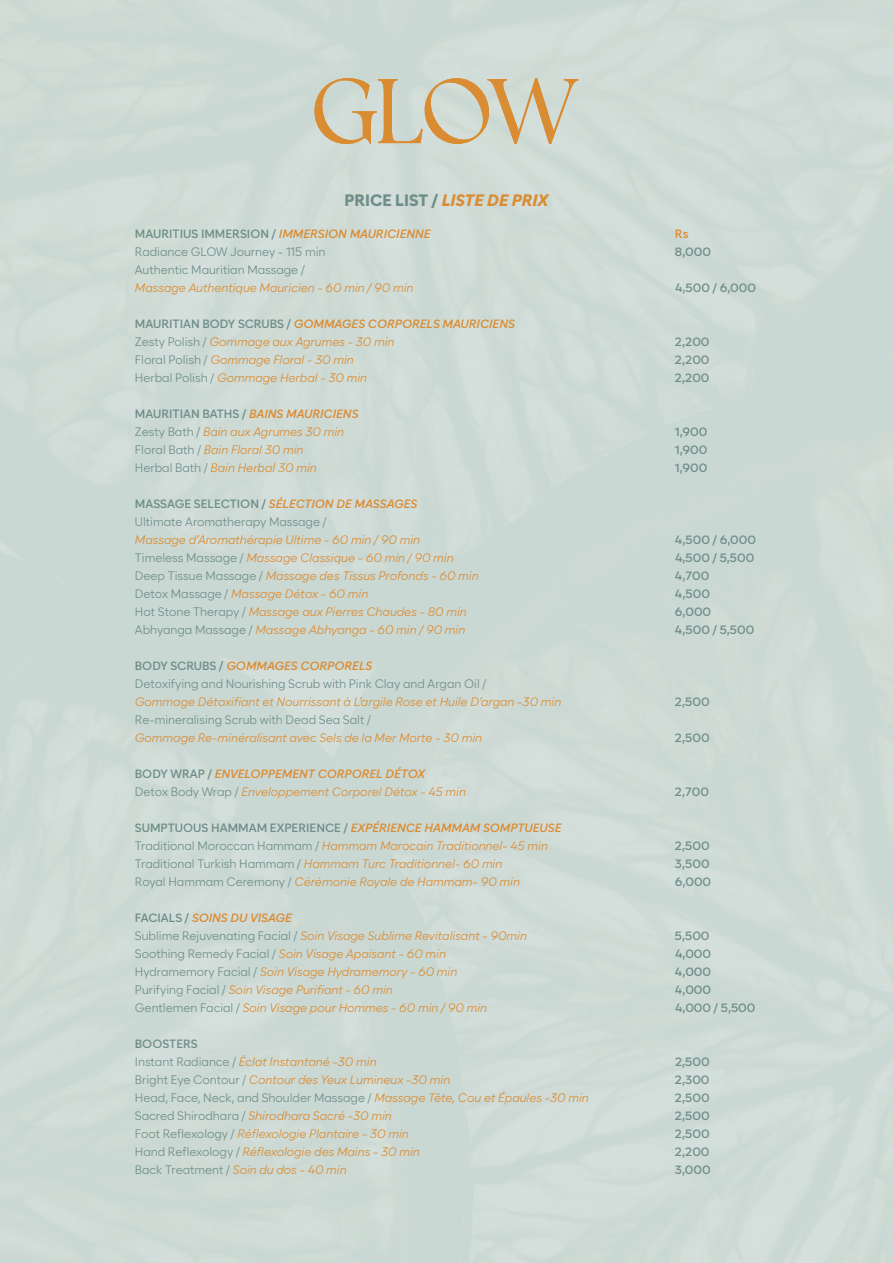
<style>
.page{position:relative;width:893px;height:1263px;background:#cad8d4}
.page>*{position:absolute;margin:0;border:0;box-sizing:border-box;transform-origin:0 0}
.t1{font:italic 800 16.5px "Cadiz";color:#da8c33}
.t2{font:italic 12px/18px "Cadiz";color:#da8c33}
.t3{font:12px/18px "Cadiz";color:#6f8e89}
.t4{font:600 12px "Cadiz";color:#6f8e89}
.t5{font:italic 600 12px/18px "Cadiz";color:#da8c33}
.t6{font:600 12px "Cadiz";color:#da8c33}
.s1{font-style:normal;color:#6f8e89}
.s2{font-weight:400;font-style:normal;color:#6f8e89}
.s3{font-weight:400}
.s4{font-weight:600;font-style:normal;color:#6f8e89}
.s5{font-weight:600}
.s6{font-weight:600;font-style:italic;color:#da8c33}
.s7{font-style:italic;color:#da8c33}
</style>
<div class="page">
<svg style="left:315px;top:78px;width:263px;height:66px"></svg>
<h1 class="t1" style="left:345px;top:190px;width:205px"><span class="s1">PRICE LIST /</span> LISTE DE PRIX</h1>
<p class="t5" style="left:135px;top:225px;width:297px"><span class="s1">MAURITIUS IMMERSION /</span> IMMERSION MAURICIENNE</p>
<p class="t6" style="left:675px;top:227px;width:15px">Rs</p>
<p class="t3" style="left:135px;top:243px;width:192px">Radiance GLOW Journey - 115 min</p>
<p class="t4" style="left:675px;top:245px;width:38px">8,000</p>
<p class="t3" style="left:135px;top:261px;width:171px">Authentic Mauritian Massage /</p>
<p class="t2" style="left:135px;top:279px;width:280px">Massage Authentique Mauricien - 60 min / 90 min</p>
<p class="t4" style="left:675px;top:281px;width:83px">4,500 / 6,000</p>
<p class="t5" style="left:135px;top:315px;width:382px"><span class="s1">MAURITIAN BODY SCRUBS /</span> GOMMAGES CORPORELS MAURICIENS<br><span class="s2">Zesty Polish /</span> <span class="s3">Gommage aux Agrumes - 30 min</span></p>
<p class="t4" style="left:675px;top:335px;width:36px">2,200</p>
<p class="t2" style="left:135px;top:351px;width:220px"><span class="s1">Floral Polish /</span> Gommage Floral - 30 min</p>
<p class="t4" style="left:675px;top:353px;width:36px">2,200</p>
<p class="t2" style="left:135px;top:369px;width:234px"><span class="s1">Herbal Polish /</span> Gommage Herbal - 30 min</p>
<p class="t4" style="left:675px;top:371px;width:36px">2,200</p>
<p class="t2" style="left:135px;top:405px;width:225px"><span class="s4">MAURITIAN BATHS /</span> <span class="s5">BAINS MAURICIENS<br></span><span class="s1">Zesty Bath /</span> Bain aux Agrumes 30 min</p>
<p class="t4" style="left:675px;top:425px;width:34px">1,900</p>
<p class="t2" style="left:135px;top:441px;width:170px"><span class="s1">Floral Bath /</span> Bain Floral 30 min</p>
<p class="t4" style="left:675px;top:443px;width:34px">1,900</p>
<p class="t2" style="left:135px;top:459px;width:183px"><span class="s1">Herbal Bath /</span> Bain Herbal 30 min</p>
<p class="t4" style="left:675px;top:461px;width:34px">1,900</p>
<p class="t3" style="left:135px;top:495px;width:284px"><span class="s5">MASSAGE SELECTION /</span> <span class="s6">SÉLECTION DE MASSAGES<br></span>Ultimate Aromatherapy Massage /</p>
<p class="t2" style="left:135px;top:531px;width:287px">Massage d’Aromathérapie Ultime - 60 min / 90 min</p>
<p class="t4" style="left:675px;top:533px;width:83px">4,500 / 6,000</p>
<p class="t2" style="left:135px;top:549px;width:320px"><span class="s1">Timeless Massage /</span> Massage Classique - 60 min / 90 min</p>
<p class="t4" style="left:675px;top:551px;width:81px">4,500 / 5,500</p>
<p class="t2" style="left:135px;top:567px;width:345px"><span class="s1">Deep Tissue Massage /</span> Massage des Tissus Profonds - 60 min</p>
<p class="t4" style="left:675px;top:569px;width:36px">4,700</p>
<p class="t2" style="left:135px;top:585px;width:235px"><span class="s1">Detox Massage /</span> Massage Détox - 60 min</p>
<p class="t4" style="left:675px;top:587px;width:36px">4,500</p>
<p class="t2" style="left:135px;top:603px;width:333px"><span class="s1">Hot Stone Therapy /</span> Massage aux Pierres Chaudes - 80 min</p>
<p class="t4" style="left:675px;top:605px;width:38px">6,000</p>
<p class="t2" style="left:135px;top:621px;width:332px"><span class="s1">Abhyanga Massage /</span> Massage Abhyanga - 60 min / 90 min</p>
<p class="t4" style="left:675px;top:623px;width:81px">4,500 / 5,500</p>
<p class="t3" style="left:135px;top:657px;width:353px"><span class="s5">BODY SCRUBS /</span> <span class="s6">GOMMAGES CORPORELS<br></span>Detoxifying and Nourishing Scrub with Pink Clay and Argan Oil /</p>
<p class="t2" style="left:135px;top:693px;width:428px">Gommage Détoxifiant et Nourrissant à L’argile Rose et Huile D’argan -30 min</p>
<p class="t4" style="left:675px;top:695px;width:36px">2,500</p>
<p class="t3" style="left:135px;top:711px;width:238px">Re-mineralising Scrub with Dead Sea Salt /</p>
<p class="t2" style="left:135px;top:729px;width:349px">Gommage Re-minéralisant avec Sels de la Mer Morte - 30 min</p>
<p class="t4" style="left:675px;top:731px;width:36px">2,500</p>
<p class="t2" style="left:135px;top:765px;width:333px"><span class="s4">BODY WRAP /</span> <span class="s5">ENVELOPPEMENT CORPOREL DÉTOX<br></span><span class="s1">Detox Body Wrap /</span> Enveloppement Corporel Détox - 45 min</p>
<p class="t4" style="left:675px;top:785px;width:36px">2,700</p>
<p class="t2" style="left:135px;top:819px;width:428px"><span class="s4">SUMPTUOUS HAMMAM EXPERIENCE /</span> <span class="s5">EXPÉRIENCE HAMMAM SOMPTUEUSE<br></span><span class="s1">Traditional Moroccan Hammam /</span> Hammam Marocain Traditionnel- 45 min</p>
<p class="t4" style="left:675px;top:839px;width:36px">2,500</p>
<p class="t2" style="left:135px;top:855px;width:369px"><span class="s1">Traditional Turkish Hammam /</span> Hammam Turc Traditionnel- 60 min</p>
<p class="t4" style="left:675px;top:857px;width:36px">3,500</p>
<p class="t2" style="left:135px;top:873px;width:387px"><span class="s1">Royal Hammam Ceremony /</span> Cérémonie Royale de Hammam- 90 min</p>
<p class="t4" style="left:675px;top:875px;width:38px">6,000</p>
<p class="t2" style="left:135px;top:909px;width:394px"><span class="s4">FACIALS /</span> <span class="s5">SOINS DU VISAGE<br></span><span class="s1">Sublime Rejuvenating Facial /</span> Soin Visage Sublime Revitalisant - 90min</p>
<p class="t4" style="left:675px;top:929px;width:36px">5,500</p>
<p class="t2" style="left:135px;top:945px;width:313px"><span class="s1">Soothing Remedy Facial /</span> Soin Visage Apaisant - 60 min</p>
<p class="t4" style="left:675px;top:947px;width:38px">4,000</p>
<p class="t2" style="left:135px;top:963px;width:324px"><span class="s1">Hydramemory Facial /</span> Soin Visage Hydramemory - 60 min</p>
<p class="t4" style="left:675px;top:965px;width:38px">4,000</p>
<p class="t2" style="left:135px;top:981px;width:259px"><span class="s1">Purifying Facial /</span> Soin Visage Purifiant - 60 min</p>
<p class="t4" style="left:675px;top:983px;width:38px">4,000</p>
<p class="t2" style="left:135px;top:999px;width:354px"><span class="s1">Gentlemen Facial /</span> Soin Visage pour Hommes - 60 min / 90 min</p>
<p class="t4" style="left:675px;top:1001px;width:82px">4,000 / 5,500</p>
<p class="t2" style="left:135px;top:1035px;width:243px"><span class="s4">BOOSTERS<br></span><span class="s1">Instant Radiance /</span> Éclat Instantané -30 min</p>
<p class="t4" style="left:675px;top:1055px;width:36px">2,500</p>
<p class="t2" style="left:135px;top:1071px;width:317px"><span class="s1">Bright Eye Contour /</span> Contour des Yeux Lumineux -30 min</p>
<p class="t4" style="left:675px;top:1073px;width:36px">2,300</p>
<p class="t3" style="left:135px;top:1089px;width:455px">Head, Face, Neck, and Shoulder Massage / <span class="s7">Massage Tête, Cou et Épaules -30 min</span></p>
<p class="t4" style="left:675px;top:1091px;width:36px">2,500</p>
<p class="t2" style="left:135px;top:1107px;width:258px"><span class="s1">Sacred Shirodhara /</span> Shirodhara Sacré -30 min</p>
<p class="t4" style="left:675px;top:1109px;width:36px">2,500</p>
<p class="t2" style="left:135px;top:1125px;width:275px"><span class="s1">Foot Reflexology /</span> Réflexologie Plantaire - 30 min</p>
<p class="t4" style="left:675px;top:1127px;width:36px">2,500</p>
<p class="t2" style="left:135px;top:1143px;width:286px"><span class="s1">Hand Reflexology /</span> Réflexologie des Mains - 30 min</p>
<p class="t4" style="left:675px;top:1145px;width:36px">2,200</p>
<p class="t2" style="left:135px;top:1161px;width:213px"><span class="s1">Back Treatment /</span> Soin du dos - 40 min</p>
<p class="t4" style="left:675px;top:1163px;width:37px">3,000</p>
</div>
